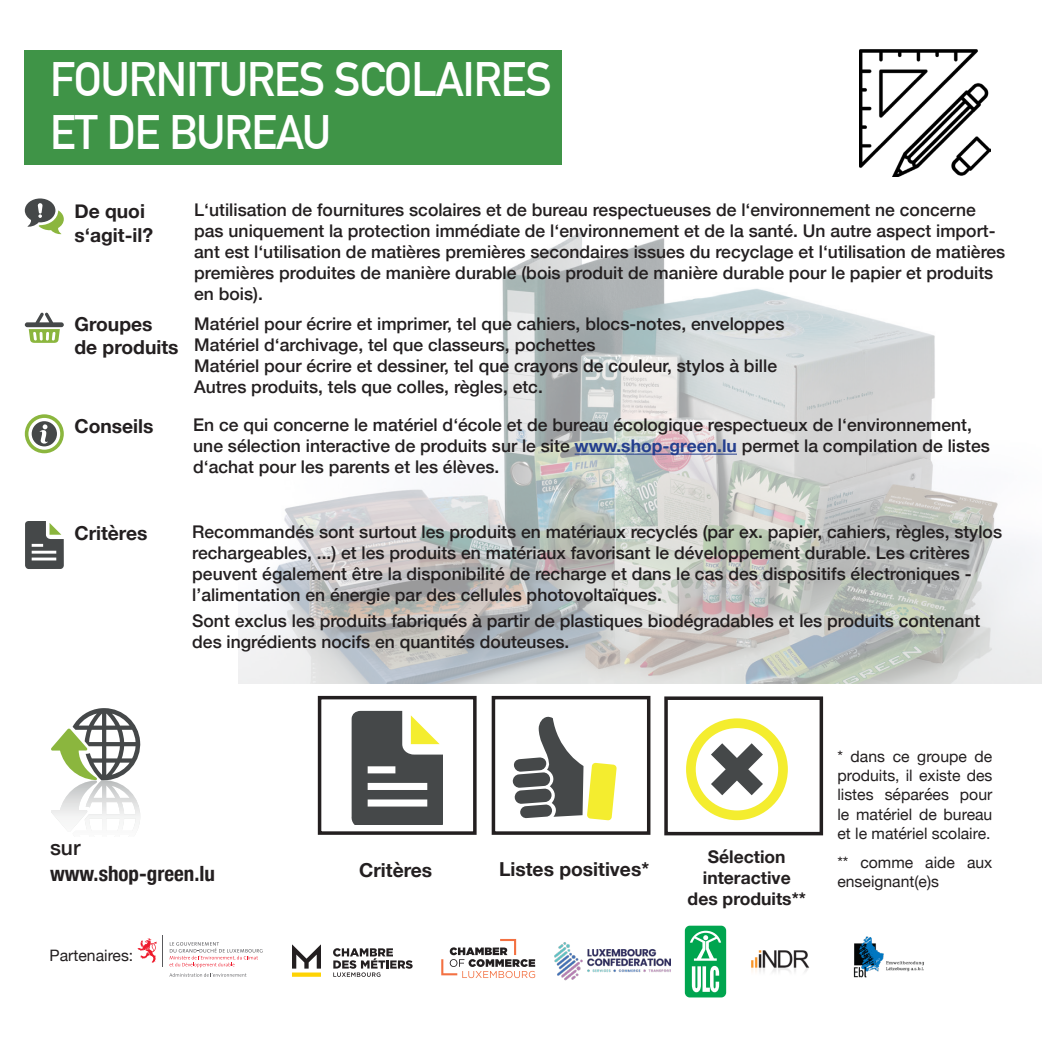
<style>
.page{position:relative;width:1042px;height:1042px;background:#fff}
.page>*{position:absolute;margin:0;border:0;box-sizing:border-box;transform-origin:0 0}
.t1{font:700 47.25px/52.5px "DIN Alternate";letter-spacing:-.02em;color:#fff}
.t2{font:700 condensed 21px/25.2px "Helvetica Neue";color:#231f20}
.t3{font:700 19.25px/23.1px "Helvetica Neue";color:#231f20}
.t4{font:500 17.5px/21px "Helvetica Neue";color:#231f20}
.t5{font:700 17.5px "Helvetica Neue";color:#231f20}
.t6{font:15.75px/19.2px "Helvetica Neue";color:#231f20;text-align:justify}
.s1{font-weight:700;color:#253f8e}
.s2{font-weight:500;font-stretch:normal}
</style>
<div class="page">
<div style="left:25px;top:50px;width:537px;height:115px;background:#3f9447"></div>
<img style="left:238px;top:231px;width:804px;height:452px">
<hr style="left:574px;top:454px;width:163px;height:1px;background:#253f8e">
<img style="left:859px;top:50px;width:131px;height:127px">
<svg style="left:25px;top:198px;width:39px;height:37px"></svg>
<svg style="left:25px;top:414px;width:39px;height:39px"></svg>
<svg style="left:25px;top:521px;width:39px;height:48px"></svg>
<svg style="left:25px;top:313px;width:39px;height:30px"></svg>
<svg style="left:51px;top:708px;width:90px;height:121px"></svg>
<svg style="left:512px;top:717px;width:105px;height:103px"></svg>
<div style="left:492px;top:696px;width:158px;height:139px;border:4px solid #231f20"></div>
<svg style="left:351px;top:711px;width:92px;height:113px"></svg>
<div style="left:318px;top:696px;width:158px;height:139px;border:4px solid #231f20"></div>
<svg style="left:686px;top:718px;width:102px;height:102px"></svg>
<div style="left:664px;top:696px;width:159px;height:139px;border:4px solid #231f20"></div>
<img style="left:853px;top:936px;width:71px;height:42px">
<img style="left:751px;top:950px;width:59px;height:22px">
<svg style="left:137px;top:938px;width:20px;height:25px"></svg>
<hr style="left:163px;top:935px;width:1px;height:31px;background:#5a5a5d">
<svg style="left:170px;top:942px;width:92px;height:25px"></svg>
<svg style="left:169px;top:973px;width:77px;height:3px"></svg>
<svg style="left:292px;top:944px;width:29px;height:24px"></svg>
<div style="left:292px;top:972px;width:29px;height:5px;background:#fed304"></div>
<svg style="left:333px;top:948px;width:80px;height:29px"></svg>
<div style="left:685px;top:925px;width:41px;height:72px;background:#00a54f;border-radius:5px"></div>
<svg style="left:692px;top:966px;width:27px;height:26px"></svg>
<svg style="left:690px;top:930px;width:31px;height:30px"></svg>
<svg style="left:441px;top:939px;width:94px;height:39px"></svg>
<img style="left:554px;top:942px;width:116px;height:39px">
<p class="t1" style="left:50px;top:50px;width:503px">FOURNITURES SCOLAIRES<br>ET DE BUREAU</p>
<p class="t3" style="left:74px;top:201px;width:80px">De quoi s‘agit-il?</p>
<p class="t3" style="left:74px;top:313px;width:80px">Groupes</p>
<p class="t3" style="left:74px;top:336px;width:106px">de produits</p>
<p class="t3" style="left:74px;top:415px;width:81px">Conseils</p>
<p class="t4" style="left:194px;top:197px;width:812px">L‘utilisation de fournitures scolaires et de bureau respectueuses de l‘environnement ne concerne pas uniquement la protection immédiate de l‘environnement et de la santé. Un autre aspect import&shy;ant est l‘utilisation de matières premières secondaires issues du recyclage et l‘utilisation de matières premières produites de manière durable (bois produit de manière durable pour le papier et produits en bois).</p>
<p class="t4" style="left:194px;top:311px;width:592px">Matériel pour écrire et imprimer, tel que cahiers, blocs-notes, enveloppes</p>
<p class="t4" style="left:194px;top:332px;width:403px">Matériel d‘archivage, tel que classeurs, pochettes</p>
<p class="t4" style="left:194px;top:353px;width:584px">Matériel pour écrire et dessiner, tel que crayons de couleur, stylos à bille</p>
<p class="t4" style="left:194px;top:374px;width:350px">Autres produits, tels que colles, règles, etc.</p>
<p class="t4" style="left:193px;top:413px;width:798px">En ce qui concerne le matériel d‘école et de bureau écologique respectueux de l‘environnement, une sélection interactive de produits sur le site <span class="s1">www.shop-green.lu</span> permet la compilation de listes d‘achat pour les parents et les élèves.</p>
<p class="t3" style="left:74px;top:522px;width:75px">Critères</p>
<p class="t4" style="left:192px;top:520px;width:811px">Recommandés sont surtout les produits en matériaux recyclés (par ex. papier, cahiers, règles, stylos rechargeables, ...) et les produits en matériaux favorisant le développement durable. Les critères peuvent également être la disponibilité de recharge et dans le cas des dispositifs électroniques - l’alimentation en énergie par des cellules photovoltaïques.</p>
<p class="t4" style="left:192px;top:609px;width:789px">Sont exclus les produits fabriqués à partir de plastiques biodégradables et les produits contenant des ingrédients nocifs en quantités douteuses.</p>
<p class="t2" style="left:50px;top:834px;width:166px"><span class="s2">sur </span>www.shop-green.lu</p>
<p class="t6" style="left:50px;top:947px;width:85px">Partenaires:</p>
<p class="t3" style="left:359px;top:859px;width:75px">Critères</p>
<p class="t3" style="left:499px;top:858px;width:152px">Listes positives*</p>
<p class="t5" style="left:708px;top:843px;width:79px">Sélection</p>
<p class="t5" style="left:703px;top:864px;width:89px">interactive</p>
<p class="t5" style="left:687px;top:885px;width:120px">des produits**</p>
<p class="t6" style="left:837px;top:747px;width:156px">* dans ce groupe de produits, il existe des listes séparées pour le matériel de bureau et le matériel scolaire.</p>
<p class="t6" style="left:837px;top:853px;width:156px">** comme aide aux enseignant(e)s</p>
</div>
